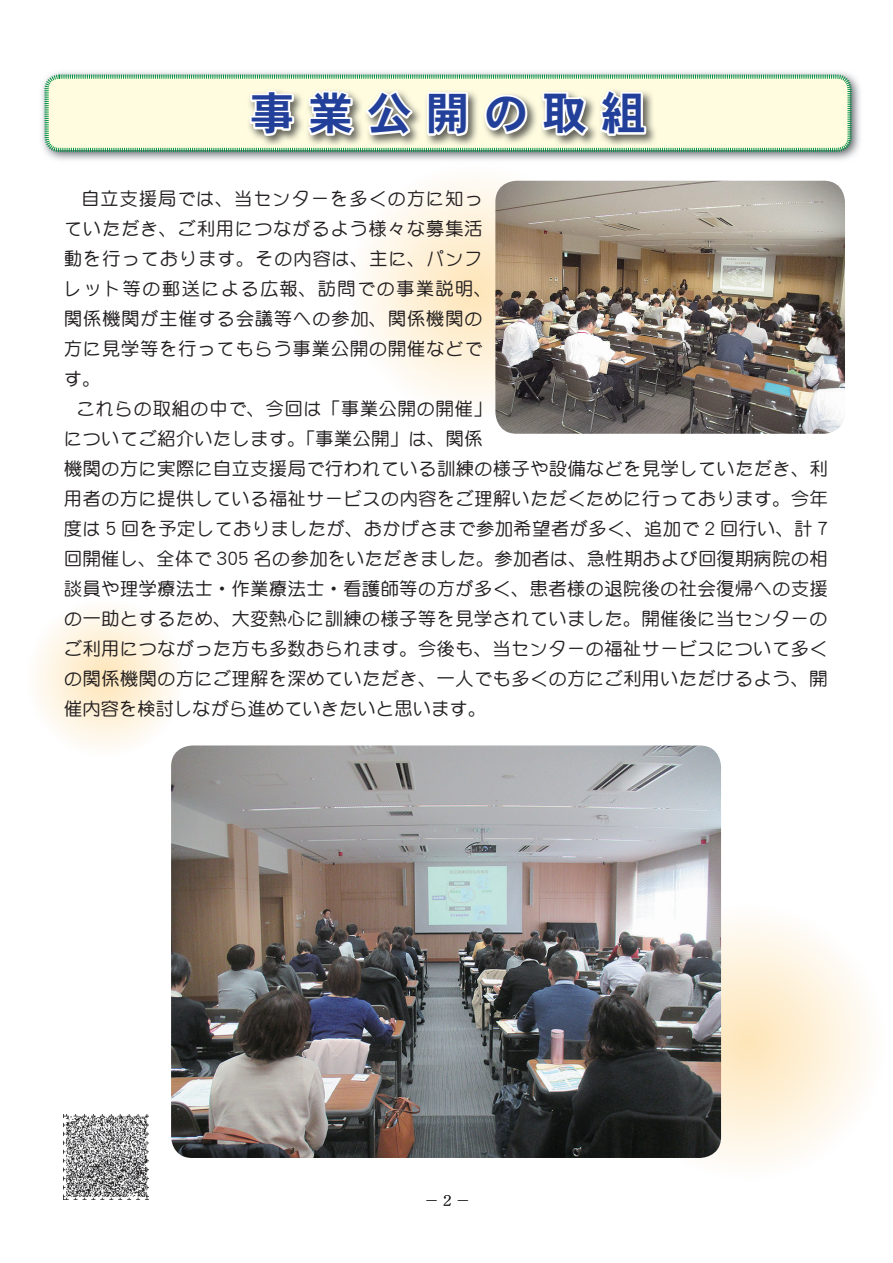
<style>
.page{position:relative;width:893px;height:1263px;background:#fff}
.page>*{position:absolute;margin:0;border:0;box-sizing:border-box;transform-origin:0 0}
.t1{font:45px "DFHS Gothic W7 WINP RKSJ H";letter-spacing:.3em;color:#223f99}
.t2{font:18px/30px "DF Maru Gothic Md WINP RKSJ H";letter-spacing:.035em;color:#231f20}
.t3{font:18px/30px "DF Maru Gothic Md WINP RKSJ H";letter-spacing:.06em;color:#231f20}
.t4{font:15px "DFHS Mincho W3 WINP RKSJ H";color:#231f20}
</style>
<div class="page">
<svg style="left:26px;top:598px;width:159px;height:159px"></svg>
<svg style="left:364px;top:180px;width:237px;height:221px"></svg>
<svg style="left:718px;top:915px;width:150px;height:247px"></svg>
<img style="left:42px;top:72px;width:818px;height:88px">
<svg style="left:539px;top:72px;width:109px;height:2px"></svg>
<svg style="left:44px;top:74px;width:808px;height:79px;background:#e3e9d2"></svg>
<img style="left:64px;top:1114px;width:85px;height:85px">
<img style="left:495px;top:181px;width:350px;height:253px">
<img style="left:171px;top:745px;width:550px;height:413px">
<h1 class="t1" style="left:250px;top:91px;width:397px">事業公開の取組</h1>
<p class="t3" style="left:64px;top:183px;width:429px;text-indent:17px">自立支援局では、当センターを多くの方に知っていただき、ご利用につながるよう様々な募集活動を行っております。その内容は、主に、パンフレット等の郵送による広報、訪問での事業説明、関係機関が主催する会議等への参加、関係機関の方に見学等を行ってもらう事業公開の開催などです。</p>
<p class="t2" style="left:64px;top:393px;width:765px;text-indent:13px">これらの取組の中で、今回は「事業公開の開催」<br>についてご紹介いたします。「事業公開」は、関係<br>機関の方に実際に自立支援局で行われている訓練の様子や設備などを見学していただき、利用者の方に提供している福祉サービスの内容をご理解いただくために行っております。今年度は 5 回を予定しておりましたが、おかげさまで参加希望者が多く、追加で 2 回行い、計 7回開催し、全体で 305 名の参加をいただきました。参加者は、急性期および回復期病院の相談員や理学療法士・作業療法士・看護師等の方が多く、患者様の退院後の社会復帰への支援の一助とするため、大変熱心に訓練の様子等を見学されていました。開催後に当センターのご利用につながった方も多数おられます。今後も、当センターの福祉サービスについて多くの関係機関の方にご理解を深めていただき、一人でも多くの方にご利用いただけるよう、開催内容を検討しながら進めていきたいと思います。</p>
<p class="t4" style="left:424px;top:1193px;width:48px">－2－</p>
</div>
